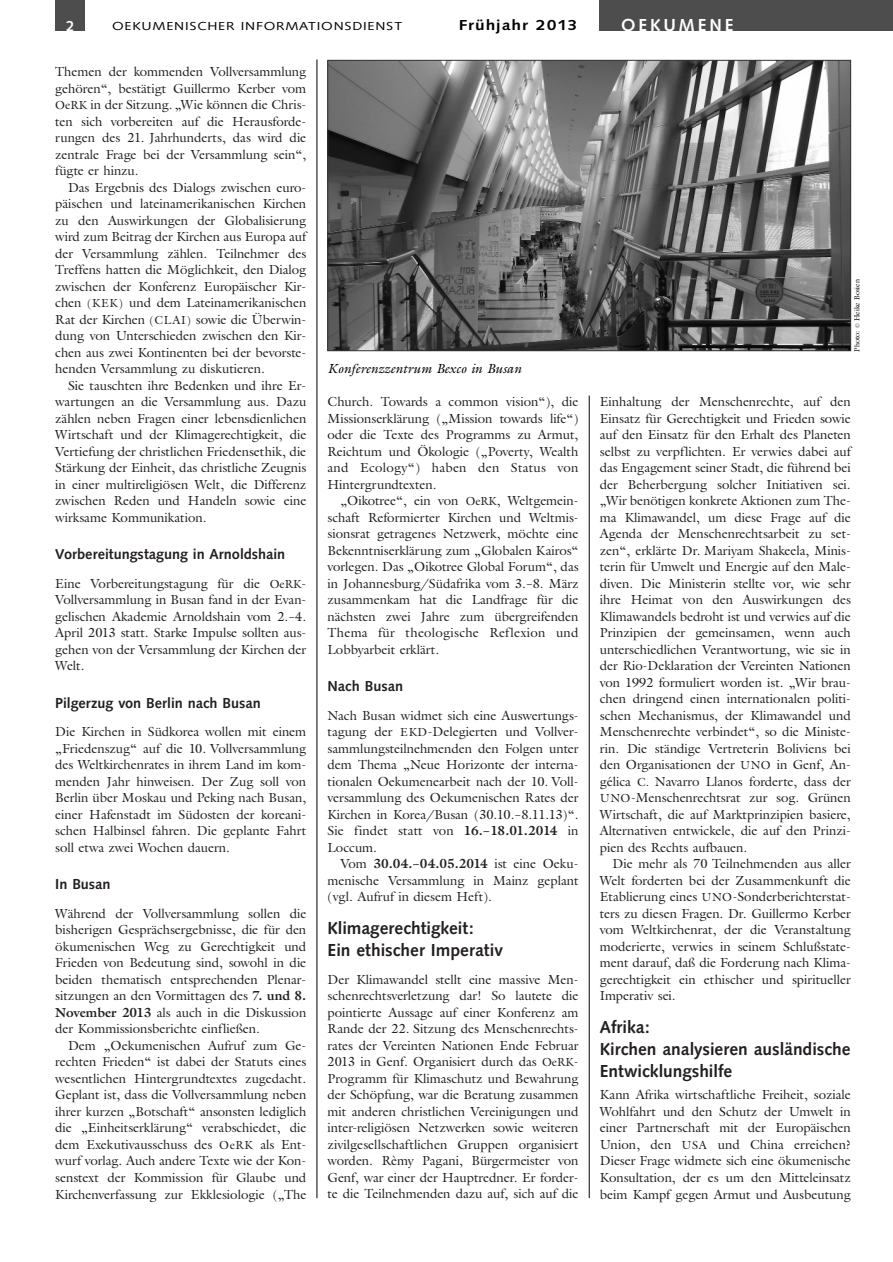
<style>
.page{position:relative;width:893px;height:1262px;background:#fff}
.page>*{position:absolute;margin:0;border:0;box-sizing:border-box;transform-origin:0 0}
.t1{font:700 18px/21.6px "Syntax";color:#231f20}
.t2{font:700 18px "Syntax";letter-spacing:.165em;color:#fff}
.t3{font:700 15px "Syntax";color:#231f20}
.t4{font:700 15px "Syntax";letter-spacing:.055em;color:#000;scale:1.2 1}
.t5{font:700 15px "Syntax";color:#fff}
.t6{font:13.5px/16.5px "Gareth";color:#231f20;text-align:justify}
.t7{font:italic 13.5px "Gareth";color:#000}
.t8{font:12px "Syntax";letter-spacing:.055em;color:#000;scale:1.2 1}
.t9{font:7.5px "Gareth";color:#000}
.s1{font-size:12px}
.s2{font-weight:700}
.s3{font-size:6px}
</style>
<div class="page">
<div style="left:55px;top:0;width:30px;height:31px;background:#4d4d4d"></div>
<div style="left:600px;top:0;width:292px;height:31px;background:#4d4d4d"></div>
<hr style="left:317px;top:60px;width:1px;height:1138px;background:#000">
<hr style="left:589px;top:395px;width:1px;height:803px;background:#000">
<img style="left:329px;top:62px;width:519px;height:287px">
<div style="left:327px;top:60px;width:523px;height:291px;border:1px solid #333"></div>
<p class="t5" style="left:66px;top:19px;width:10px">2</p>
<p class="t8" style="left:112px;top:22px;width:243px">OEKUMENISCHER INFORMATIONSDIENST</p>
<p class="t4" style="left:458px;top:19px;width:100px">Frühjahr 2013</p>
<h1 class="t2" style="left:621px;top:17px;width:114px">OEKUMENE</h1>
<p class="t6" style="left:55px;top:65px;width:252px">Themen der kommenden Vollversammlung gehören“, bestätigt Guillermo Kerber vom <span class="s1">OeRK</span> in der Sitzung.„Wie können die Chris&shy;ten sich vorbereiten auf die Herausforde&shy;rungen des 21. Jahrhunderts, das wird die zentrale Frage bei der Versammlung sein“, fügte er hinzu.</p>
<p class="t6" style="left:55px;top:180px;width:252px;text-indent:13px">Das Ergebnis des Dialogs zwischen euro&shy;päischen und lateinamerikanischen Kirchen zu den Auswirkungen der Globalisierung wird zum Beitrag der Kirchen aus Europa auf der Versammlung zählen. Teilnehmer des Treffens hatten die Möglichkeit, den Dialog zwischen der Konferenz Europäischer Kir&shy;chen <span class="s1">(KEK)</span> und dem Lateinamerikanischen Rat der Kirchen <span class="s1">(CLAI)</span> sowie die Überwin&shy;dung von Unterschieden zwischen den Kir&shy;chen aus zwei Kontinenten bei der bevorste&shy;henden Versammlung zu diskutieren.</p>
<p class="t6" style="left:55px;top:378px;width:252px;text-indent:13px">Sie tauschten ihre Bedenken und ihre Er&shy;wartungen an die Versammlung aus. Dazu zählen neben Fragen einer lebensdienlichen Wirtschaft und der Klimagerechtigkeit, die Vertiefung der christlichen Friedensethik, die Stärkung der Einheit, das christliche Zeugnis in einer multireligiösen Welt, die Differenz zwischen Reden und Handeln sowie eine wirksame Kommunikation.</p>
<p class="t3" style="left:55px;top:548px;width:231px">Vorbereitungstagung in Arnoldshain</p>
<p class="t6" style="left:55px;top:576px;width:252px">Eine Vorbereitungstagung für die <span class="s1">OeRK</span>-Vollversammlung in Busan fand in der Evan&shy;gelischen Akademie Arnoldshain vom 2.–4.<br>April 2013 statt. Starke Impulse sollten aus&shy;gehen von der Versammlung der Kirchen der Welt.</p>
<p class="t3" style="left:55px;top:696px;width:207px">Pilgerzug von Berlin nach Busan</p>
<p class="t6" style="left:55px;top:725px;width:252px">Die Kirchen in Südkorea wollen mit einem „Friedenszug“ auf die 10. Vollversammlung des Weltkirchenrates in ihrem Land im kom&shy;menden Jahr hinweisen. Der Zug soll von Berlin über Moskau und Peking nach Busan, einer Hafenstadt im Südosten der koreani&shy;schen Halbinsel fahren. Die geplante Fahrt soll etwa zwei Wochen dauern.</p>
<p class="t3" style="left:55px;top:878px;width:57px">In Busan</p>
<p class="t6" style="left:55px;top:906px;width:252px">Während der Vollversammlung sollen die bisherigen Gesprächsergebnisse, die für den ökumenischen Weg zu Gerechtigkeit und Frieden von Bedeutung sind, sowohl in die beiden thematisch entsprechenden Plenar&shy;sitzungen an den Vormittagen des <span class="s2">7. und 8.<br>November 2013</span> als auch in die Diskussion der Kommissionsberichte einfließen.</p>
<p class="t6" style="left:55px;top:1038px;width:252px;text-indent:13px">Dem „Oekumenischen Aufruf zum Ge&shy;rechten Frieden“ ist dabei der Statuts eines wesentlichen Hintergrundtextes zugedacht.<br>Geplant ist, dass die Vollversammlung neben ihrer kurzen „Botschaft“ ansonsten lediglich die „Einheitserklärung“ verabschiedet, die dem Exekutivausschuss des <span class="s1">OeRK</span> als Ent&shy;wurf vorlag. Auch andere Texte wie der Kon&shy;senstext der Kommission für Glaube und Kirchenverfassung zur Ekklesiologie („The</p>
<p class="t7" style="left:327px;top:363px;width:195px">Konferenzzentrum Bexco in Busan</p>
<p class="t6" style="left:327px;top:395px;width:252px">Church. Towards a common vision“), die Missionserklärung („Mission towards life“) oder die Texte des Programms zu Armut, Reichtum und Ökologie („Poverty, Wealth and Ecology“) haben den Status von Hintergrundtexten.</p>
<p class="t6" style="left:327px;top:494px;width:252px;text-indent:13px">„Oikotree“, ein von <span class="s1">OeRK</span>, Weltgemein&shy;schaft Reformierter Kirchen und Weltmis&shy;sionsrat getragenes Netzwerk, möchte eine Bekenntniserklärung zum „Globalen Kairos“ vorlegen. Das „Oikotree Global Forum“, das in Johannesburg/Südafrika vom 3.–8. März zusammenkam hat die Landfrage für die nächsten zwei Jahre zum übergreifenden Thema für theologische Reflexion und Lobbyarbeit erklärt.</p>
<p class="t3" style="left:327px;top:680px;width:77px">Nach Busan</p>
<p class="t6" style="left:327px;top:708px;width:252px">Nach Busan widmet sich eine Auswertungs&shy;tagung der <span class="s1">EKD</span>-Delegierten und Vollver&shy;sammlungsteilnehmenden den Folgen unter dem Thema „Neue Horizonte der interna&shy;tionalen Oekumenearbeit nach der 10. Voll&shy;versammlung des Oekumenischen Rates der Kirchen in Korea/Busan (30.10.–8.11.13)“.<br>Sie findet statt von <span class="s2">16.–18.01.2014</span> in Loccum.</p>
<p class="t6" style="left:327px;top:857px;width:252px;text-indent:13px">Vom <span class="s2">30.04.–04.05.2014</span> ist eine Oeku&shy;menische Versammlung in Mainz geplant (vgl. Aufruf in diesem Heft).</p>
<h1 class="t1" style="left:327px;top:919px;width:177px">Klimagerechtigkeit:<br>Ein ethischer Imperativ</h1>
<p class="t6" style="left:327px;top:972px;width:252px">Der Klimawandel stellt eine massive Men&shy;schenrechtsverletzung dar! So lautete die pointierte Aussage auf einer Konferenz am Rande der 22. Sitzung des Menschenrechts&shy;rates der Vereinten Nationen Ende Februar 2013 in Genf. Organisiert durch das <span class="s1">OeRK</span>-Programm für Klimaschutz und Bewahrung der Schöpfung, war die Beratung zusammen mit anderen christlichen Vereinigungen und inter-religiösen Netzwerken sowie weiteren zivilgesellschaftlichen Gruppen organisiert worden. Rèmy Pagani, Bürgermeister von Genf, war einer der Hauptredner. Er forder&shy;te die Teilnehmenden dazu auf, sich auf die</p>
<p class="t9" style="left:854px;top:351px;width:74px;rotate:-90deg">Photo: <span class="s3">©</span> Heike Bosien</p>
<p class="t6" style="left:600px;top:395px;width:252px">Einhaltung der Menschenrechte, auf den Einsatz für Gerechtigkeit und Frieden sowie auf den Einsatz für den Erhalt des Planeten selbst zu verpflichten. Er verwies dabei auf das Engagement seiner Stadt, die führend bei der Beherbergung solcher Initiativen sei. „Wir benötigen konkrete Aktionen zum The&shy;ma Klimawandel, um diese Frage auf die Agenda der Menschenrechtsarbeit zu set&shy;zen“, erklärte Dr. Mariyam Shakeela, Minis&shy;terin für Umwelt und Energie auf den Male&shy;diven. Die Ministerin stellte vor, wie sehr ihre Heimat von den Auswirkungen des Klimawandels bedroht ist und verwies auf die Prinzipien der gemeinsamen, wenn auch unterschiedlichen Verantwortung, wie sie in der Rio-Deklaration der Vereinten Nationen von 1992 formuliert worden ist. „Wir brau&shy;chen dringend einen internationalen politi&shy;schen Mechanismus, der Klimawandel und Menschenrechte verbindet“, so die Ministe&shy;rin. Die ständige Vertreterin Boliviens bei den Organisationen der <span class="s1">UNO</span> in Genf, An&shy;gélica <span class="s1">C.</span> Navarro Llanos forderte, dass der <span class="s1">UNO</span>-Menschenrechtsrat zur sog. Grünen Wirtschaft, die auf Marktprinzipien basiere, Alternativen entwickele, die auf den Prinzi&shy;pien des Rechts aufbauen.</p>
<p class="t6" style="left:600px;top:857px;width:252px;text-indent:13px">Die mehr als 70 Teilnehmenden aus aller Welt forderten bei der Zusammenkunft die Etablierung eines <span class="s1">UNO</span>-Sonderberichterstat&shy;ters zu diesen Fragen. Dr. Guillermo Kerber vom Weltkirchenrat, der die Veranstaltung moderierte, verwies in seinem Schlußstate&shy;ment darauf, daß die Forderung nach Klima&shy;gerechtigkeit ein ethischer und spiritueller Imperativ sei.</p>
<h1 class="t1" style="left:600px;top:1018px;width:252px">Afrika:<br>Kirchen analysieren ausländische<br>Entwicklungshilfe</h1>
<p class="t6" style="left:600px;top:1088px;width:252px">Kann Afrika wirtschaftliche Freiheit, soziale Wohlfahrt und den Schutz der Umwelt in einer Partnerschaft mit der Europäischen Union, den <span class="s1">USA</span> und China erreichen?<br>Dieser Frage widmete sich eine ökumenische Konsultation, der es um den Mitteleinsatz beim Kampf gegen Armut und Ausbeutung</p>
</div>
